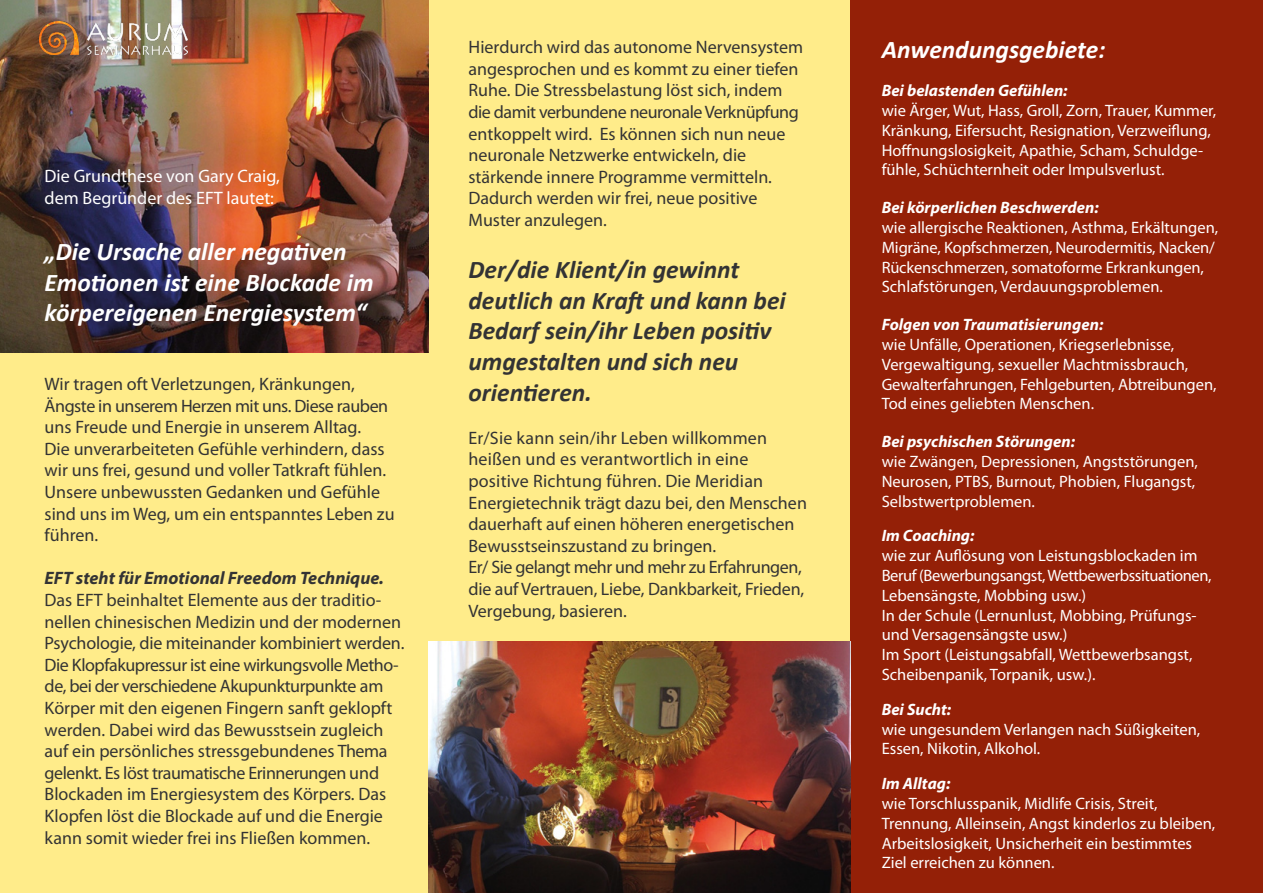
<style>
.page{position:relative;width:1263px;height:893px;background:#ffec8a}
.page>*{position:absolute;margin:0;border:0;box-sizing:border-box;transform-origin:0 0}
.t1{font:italic 700 25.5px/30.6px "Calibri";color:#333334}
.t2{font:italic 700 25.5px/30.6px "Calibri";color:#fff}
.t3{font:18px/21.6px "Myriad Pro";color:#333334}
.t4{font:18px/21.6px "Myriad Pro";color:#fff}
.t5{font:italic 700 18px "Myriad Pro";color:#333334}
.t6{font:16.5px/19.8px "Myriad Pro";color:#fff}
.t7{font:italic 700 16.5px "Myriad Pro";color:#fff}
</style>
<div class="page">
<img style="left:0;top:0;width:429px;height:353px">
<div style="left:850px;top:0;width:413px;height:893px;background:#942007"></div>
<img style="left:39px;top:21px;width:149px;height:34px">
<img style="left:429px;top:641px;width:421px;height:252px">
<p class="t4" style="left:45px;top:165px;width:237px">Die Grundthese von Gary Craig, dem Begründer des EFT lautet:</p>
<h1 class="t2" style="left:45px;top:235px;width:331px">„Die Ursache aller negativen<br>Emotionen ist eine Blockade im körpereigenen Energiesystem“</h1>
<p class="t3" style="left:45px;top:373px;width:351px">Wir tragen oft Verletzungen, Kränkungen, Ängste in unserem Herzen mit uns. Diese rauben uns Freude und Energie in unserem Alltag.<br>Die unverarbeiteten Gefühle verhindern, dass wir uns frei, gesund und voller Tatkraft fühlen.<br>Unsere unbewussten Gedanken und Gefühle sind uns im Weg, um ein entspanntes Leben zu führen.</p>
<p class="t5" style="left:45px;top:567px;width:341px">EFT steht für Emotional Freedom Technique.</p>
<p class="t3" style="left:45px;top:589px;width:361px">Das EFT beinhaltet Elemente aus der traditio&shy;nellen chinesischen Medizin und der modernen Psychologie, die miteinander kombiniert werden.<br>Die Klopfakupressur ist eine wirkungsvolle Metho&shy;de, bei der verschiedene Akupunkturpunkte am Körper mit den eigenen Fingern sanft geklopft werden. Dabei wird das Bewusstsein zugleich auf ein persönliches stressgebundenes Thema gelenkt. Es löst traumatische Erinnerungen und Blockaden im Energiesystem des Körpers. Das Klopfen löst die Blockade auf und die Energie kann somit wieder frei ins Fließen kommen.</p>
<p class="t3" style="left:468px;top:36px;width:336px">Hierdurch wird das autonome Nervensystem angesprochen und es kommt zu einer tiefen Ruhe. Die Stressbelastung löst sich, indem die damit verbundene neuronale Verknüpfung entkoppelt wird. Es können sich nun neue neuronale Netzwerke entwickeln, die stärkende innere Programme vermitteln.<br>Dadurch werden wir frei, neue positive Muster anzulegen.</p>
<h1 class="t1" style="left:468px;top:254px;width:319px">Der/die Klient/in gewinnt deutlich an Kraft und kann bei<br>Bedarf sein/ihr Leben positiv umgestalten und sich neu orientieren.</h1>
<p class="t3" style="left:468px;top:427px;width:340px">Er/Sie kann sein/ihr Leben willkommen heißen und es verantwortlich in eine positive Richtung führen. Die Meridian Energietechnik trägt dazu bei, den Menschen dauerhaft auf einen höheren energetischen Bewusstseinszustand zu bringen.<br>Er/ Sie gelangt mehr und mehr zu Erfahrungen, die auf Vertrauen, Liebe, Dankbarkeit, Frieden, Vergebung, basieren.</p>
<h1 class="t2" style="left:882px;top:34px;width:225px">Anwendungsgebiete:</h1>
<p class="t7" style="left:882px;top:80px;width:187px">Bei belastenden Gefühlen:</p>
<p class="t6" style="left:882px;top:100px;width:336px">wie Ärger, Wut, Hass, Groll, Zorn, Trauer, Kummer, Kränkung, Eifersucht, Resignation, Verzweiflung, Hoffnungslosigkeit, Apathie, Scham, Schuldge&shy;fühle, Schüchternheit oder Impulsverlust.</p>
<p class="t7" style="left:882px;top:197px;width:218px">Bei körperlichen Beschwerden:</p>
<p class="t6" style="left:882px;top:217px;width:338px">wie allergische Reaktionen, Asthma, Erkältungen, Migräne, Kopfschmerzen, Neurodermitis, Nacken/ Rückenschmerzen, somatoforme Erkrankungen, Schlafstörungen, Verdauungsproblemen.</p>
<p class="t7" style="left:882px;top:314px;width:223px">Folgen von Traumatisierungen:</p>
<p class="t6" style="left:882px;top:334px;width:336px">wie Unfälle, Operationen, Kriegserlebnisse, Vergewaltigung, sexueller Machtmissbrauch, Gewalterfahrungen, Fehlgeburten, Abtreibungen, Tod eines geliebten Menschen.</p>
<p class="t7" style="left:882px;top:431px;width:195px">Bei psychischen Störungen:</p>
<p class="t6" style="left:882px;top:451px;width:318px">wie Zwängen, Depressionen, Angststörungen,<br>Neurosen, PTBS, Burnout, Phobien, Flugangst,<br>Selbstwertproblemen.</p>
<p class="t7" style="left:882px;top:525px;width:94px">Im Coaching:</p>
<p class="t6" style="left:882px;top:545px;width:331px">wie zur Auflösung von Leistungsblockaden im Beruf (Bewerbungsangst, Wettbewerbssituationen, Lebensängste, Mobbing usw.)<br>In der Schule (Lernunlust, Mobbing, Prüfungs&shy;und Versagensängste usw.)<br>Im Sport (Leistungsabfall, Wettbewerbsangst, Scheibenpanik, Torpanik, usw.).</p>
<p class="t7" style="left:882px;top:699px;width:71px">Bei Sucht:</p>
<p class="t6" style="left:882px;top:719px;width:320px">wie ungesundem Verlangen nach Süßigkeiten,<br>Essen, Nikotin, Alkohol.</p>
<p class="t7" style="left:882px;top:773px;width:70px">Im Alltag:</p>
<p class="t6" style="left:882px;top:793px;width:335px">wie Torschlusspanik, Midlife Crisis, Streit, Trennung, Alleinsein, Angst kinderlos zu bleiben, Arbeitslosigkeit, Unsicherheit ein bestimmtes Ziel erreichen zu können.</p>
</div>
